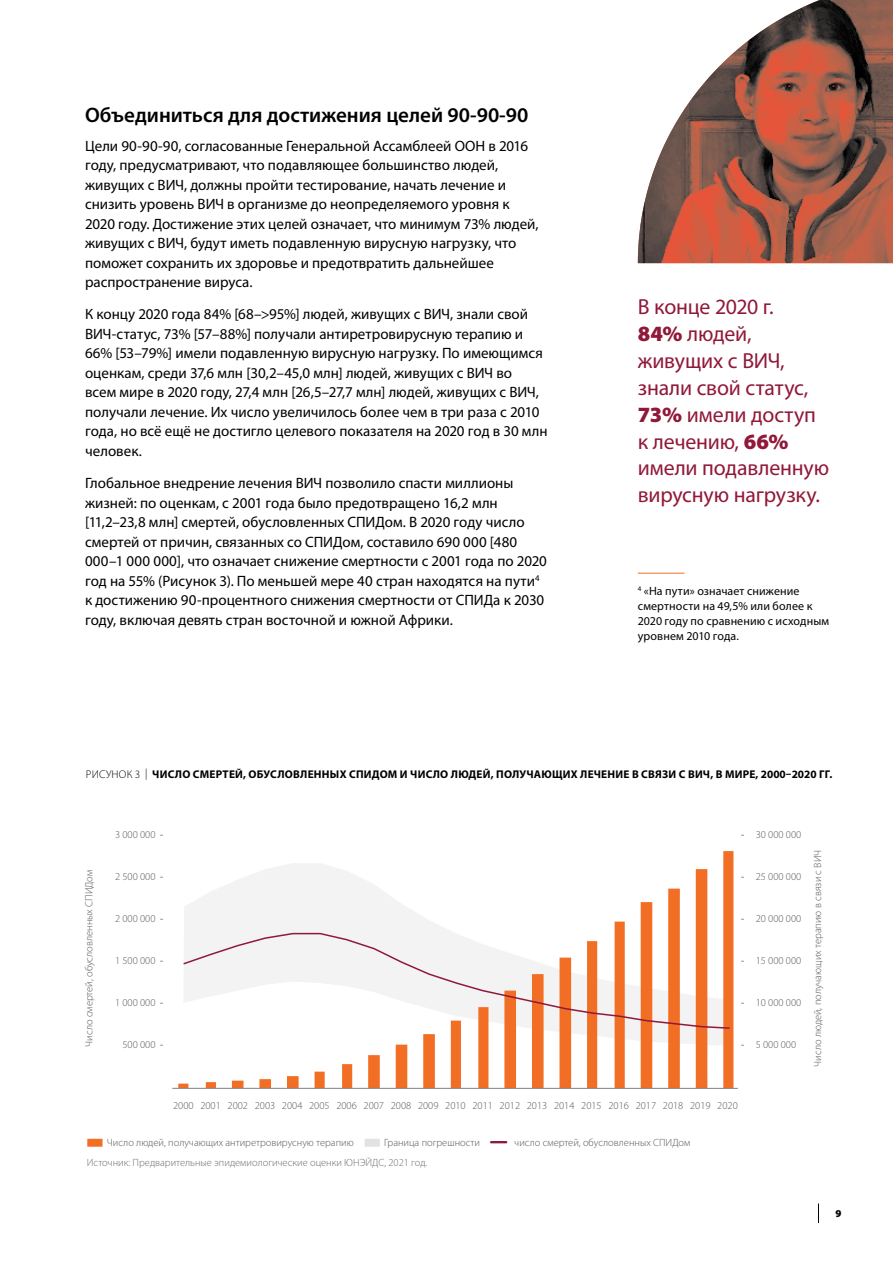
<style>
.page{position:relative;width:893px;height:1263px;background:#fff}
.page>*{position:absolute;margin:0;border:0;box-sizing:border-box;transform-origin:0 0}
.t1{font:21.9px/26.8px "Myriad Pro";letter-spacing:-.01em;color:#901839}
.t2{font:600 21px "Myriad Pro";color:#000}
.t3{font:15px/19.5px "Myriad Pro";color:#000}
.t4{font:12px/15px "Myriad Pro";letter-spacing:.01em;color:#000}
.t5{font:700 11.25px "Myriad Pro";letter-spacing:.02em;color:#000}
.t6{font:300 10.5px "Myriad Pro";color:#58595b}
.t7{font:300 10.5px "Myriad Pro";color:#6d6e71}
.t8{font:300 10.5px "Myriad Pro";color:#000}
.t9{font:900 10.5px "Myriad Pro";color:#000}
.s1{font-weight:900}
.s2{font-weight:300}
.s3{color:#000}
</style>
<div class="page">
<svg style="left:818px;top:1203px;width:1px;height:20px"></svg>
<img style="left:638px;top:0;width:255px;height:263px">
<hr style="left:638px;top:573px;width:47px;height:1px;background:#f36e25">
<svg style="left:491px;top:1141px;width:15px;height:2px"></svg>
<svg style="left:178px;top:851px;width:555px;height:237px"></svg>
<svg style="left:182px;top:932px;width:549px;height:98px"></svg>
<hr style="left:172px;top:1088px;width:566px;height:1px;background:#808285">
<h2 class="t2" style="left:85px;top:102px;width:445px">Объединиться для достижения целей 90-90-90</h2>
<p class="t3" style="left:85px;top:136px;width:455px">Цели 90-90-90, согласованные Генеральной Ассамблеей ООН в 2016 году, предусматривают, что подавляющее большинство людей, живущих с ВИЧ, должны пройти тестирование, начать лечение и снизить уровень ВИЧ в организме до неопределяемого уровня к 2020 году. Достижение этих целей означает, что минимум 73% людей, живущих с ВИЧ, будут иметь подавленную вирусную нагрузку, что поможет сохранить их здоровье и предотвратить дальнейшее распространение вируса.</p>
<p class="t3" style="left:85px;top:304px;width:464px">К концу 2020 года 84% [68–&gt;95%] людей, живущих с ВИЧ, знали свой ВИЧ-статус, 73% [57–88%] получали антиретровирусную терапию и 66% [53–79%] имели подавленную вирусную нагрузку. По имеющимся оценкам, среди 37,6 млн [30,2–45,0 млн] людей, живущих с ВИЧ во<br>всем мире в 2020 году, 27,4 млн [26,5–27,7 млн] людей, живущих с ВИЧ, получали лечение. Их число увеличилось более чем в три раза с 2010 года, но всё ещё не достигло целевого показателя на 2020 год в 30 млн человек.</p>
<p class="t3" style="left:85px;top:473px;width:463px">Глобальное внедрение лечения ВИЧ позволило спасти миллионы жизней: по оценкам, с 2001 года было предотвращено 16,2 млн [11,2–23,8 млн] смертей, обусловленных СПИДом. В 2020 году число смертей от причин, связанных со СПИДом, составило 690 000 [480<br>000–1 000 000], что означает снижение смертности с 2001 года по 2020 год на 55% (Рисунок 3). По меньшей мере 40 стран находятся на пути<sup>4 </sup>к достижению 90-процентного снижения смертности от СПИДа к 2030 году, включая девять стран восточной и южной Африки.</p>
<h1 class="t1" style="left:638px;top:293px;width:193px">В конце 2020 г.<br><span class="s1">84%</span> людей, живущих с ВИЧ, знали свой статус,<br><span class="s1">73%</span> имели доступ к лечению, <span class="s1">66% </span>имели подавленную вирусную нагрузку.</h1>
<p class="t4" style="left:638px;top:583px;width:193px"><sup>4</sup> «На пути» означает снижение смертности на 49,5% или более к<br>2020 году по сравнению с исходным уровнем 2010 года.</p>
<p class="t5" style="left:86px;top:767px;width:748px"><span class="s2">РИСУНОК 3 |</span> ЧИСЛО СМЕРТЕЙ, ОБУСЛОВЛЕННЫХ СПИДОМ И ЧИСЛО ЛЮДЕЙ, ПОЛУЧАЮЩИХ ЛЕЧЕНИЕ В СВЯЗИ С ВИЧ, В МИРЕ, 2000–2020 ГГ.</p>
<p class="t6" style="left:83px;top:1047px;width:178px;rotate:-90deg">Число смертей, обусловленных СПИДом</p>
<p class="t6" style="left:115px;top:828px;width:50px">3 000 000 <span class="s3">-</span></p>
<p class="t6" style="left:115px;top:870px;width:50px">2 500 000 <span class="s3">-</span></p>
<p class="t6" style="left:115px;top:912px;width:50px">2 000 000 <span class="s3">-</span></p>
<p class="t6" style="left:115px;top:954px;width:50px">1 500 000 <span class="s3">-</span></p>
<p class="t6" style="left:115px;top:996px;width:50px">1 000 000 <span class="s3">-</span></p>
<p class="t6" style="left:123px;top:1038px;width:42px">500 000 <span class="s3">-</span></p>
<p class="t8" style="left:741px;top:828px;width:5px">-</p>
<p class="t8" style="left:741px;top:870px;width:5px">-</p>
<p class="t8" style="left:741px;top:912px;width:5px">-</p>
<p class="t8" style="left:741px;top:954px;width:5px">-</p>
<p class="t8" style="left:741px;top:996px;width:5px">-</p>
<p class="t8" style="left:741px;top:1038px;width:5px">-</p>
<p class="t6" style="left:756px;top:828px;width:47px">30 000 000</p>
<p class="t6" style="left:756px;top:870px;width:47px">25 000 000</p>
<p class="t6" style="left:756px;top:912px;width:47px">20 000 000</p>
<p class="t6" style="left:756px;top:954px;width:47px">15 000 000</p>
<p class="t6" style="left:756px;top:996px;width:47px">10 000 000</p>
<p class="t6" style="left:756px;top:1038px;width:42px">5 000 000</p>
<p class="t6" style="left:811px;top:1067px;width:219px;rotate:-90deg">Число людей, получающих терапию в связи с ВИЧ</p>
<p class="t6" style="left:173px;top:1099px;width:566px">2000 2001 2002 2003 2004 2005 2006 2007 2008 2009 2010 2011 2012 2013 2014 2015 2016 2017 2018 2019 2020</p>
<p class="t6" style="left:107px;top:1136px;width:248px">Число людей, получающих антиретровирусную терапию</p>
<p class="t6" style="left:384px;top:1136px;width:98px">Граница погрешности</p>
<p class="t6" style="left:514px;top:1136px;width:177px">число смертей, обусловленных СПИДом</p>
<p class="t7" style="left:87px;top:1156px;width:342px">Источник: Предварительные эпидемиологические оценки ЮНЭЙДС, 2021 год.</p>
<p class="t9" style="left:835px;top:1207px;width:8px">9</p>
</div>
